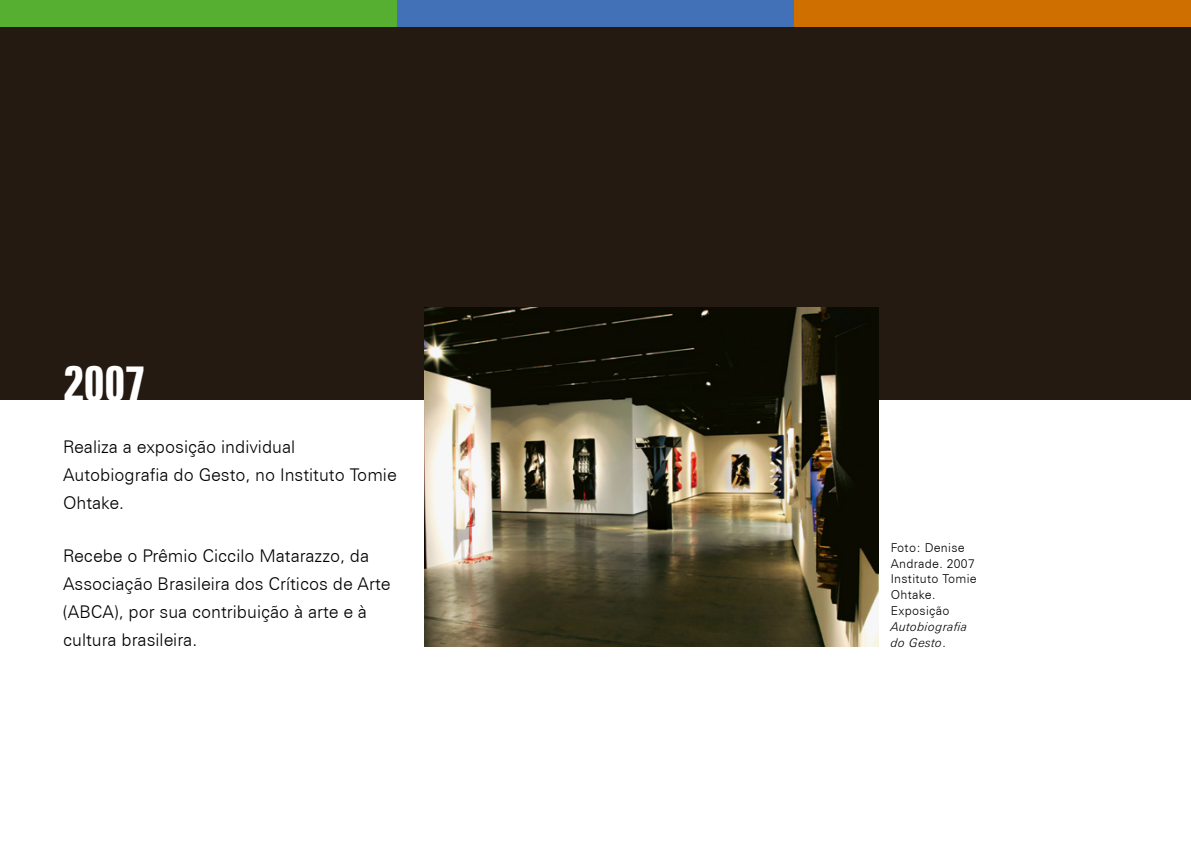
<style>
.page{position:relative;width:1191px;height:844px;background:#fff}
.page>*{position:absolute;margin:0;border:0;box-sizing:border-box;transform-origin:0 0}
.t1{font:700 extra-condensed 49px "Zurich BT";color:#fff}
.t2{font:300 17.5px/28px "Zurich BT";color:#000}
.t3{font:300 12.25px/15.8px "Zurich BT";letter-spacing:.025em;color:#000}
.t4{font:italic 300 12.25px/15.8px "Zurich BT";letter-spacing:.025em;color:#000}
.s1{font-style:normal}
</style>
<div class="page">
<div style="left:391px;top:0;width:409px;height:27px;background:#4371b7"></div>
<div style="left:794px;top:0;width:397px;height:27px;background:#cf6f00"></div>
<div style="left:0;top:0;width:397px;height:27px;background:#56af31"></div>
<div style="left:0;top:27px;width:1191px;height:372px;background:#241a11"></div>
<img style="left:424px;top:308px;width:454px;height:338px">
<h1 class="t1" style="left:63px;top:355px;width:85px">2007</h1>
<p class="t2" style="left:63px;top:433px;width:335px">Realiza a exposição individual<br>Autobiografia do Gesto, no Instituto Tomie<br>Ohtake.</p>
<p class="t2" style="left:63px;top:541px;width:329px">Recebe o Prêmio Ciccilo Matarazzo, da Associação Brasileira dos Críticos de Arte (ABCA), por sua contribuição à arte e à cultura brasileira.</p>
<p class="t3" style="left:890px;top:539px;width:87px">Foto: Denise<br>Andrade. 2007<br>Instituto Tomie<br>Ohtake.<br>Exposição</p>
<p class="t4" style="left:890px;top:618px;width:78px">Autobiografia do Gesto<span class="s1">.</span></p>
</div>
